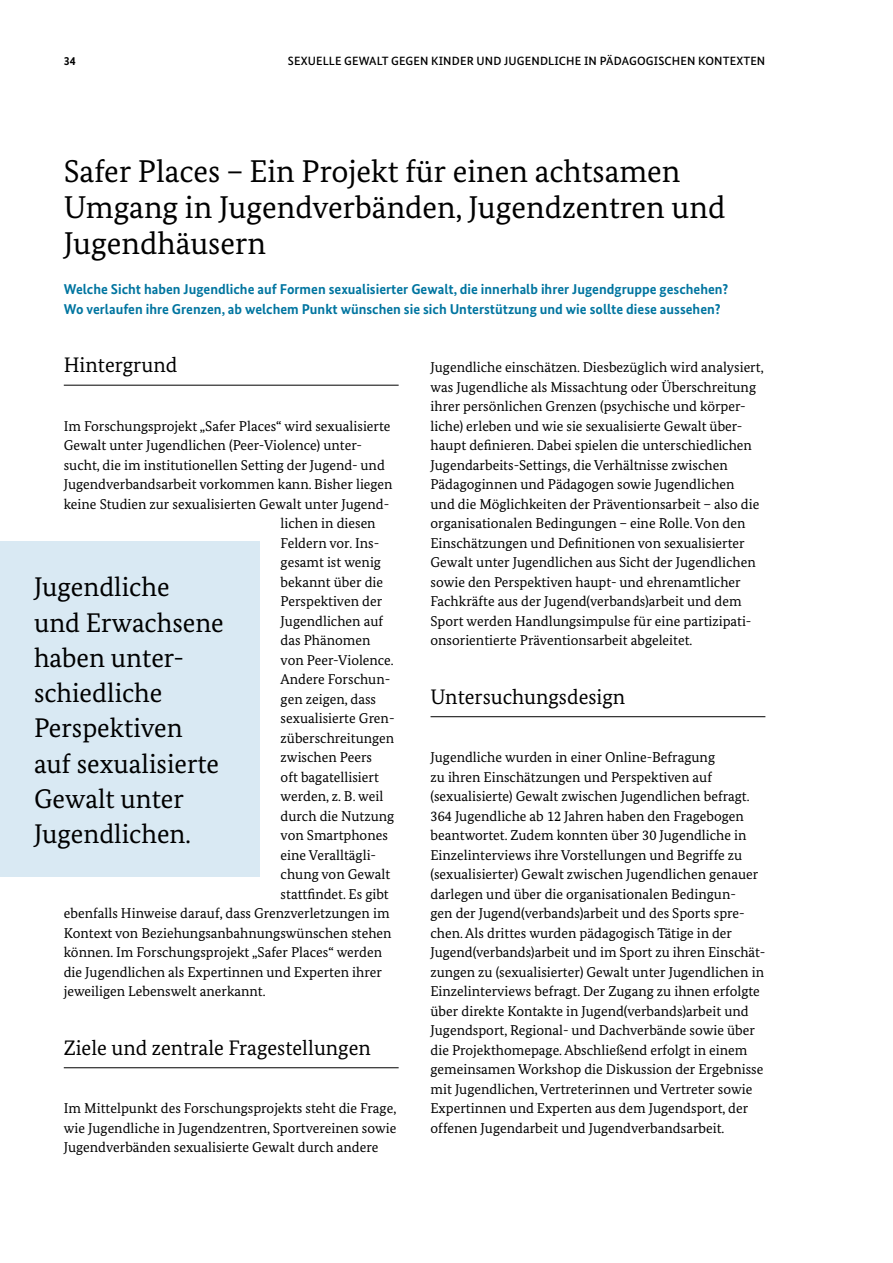
<style>
.page{position:relative;width:893px;height:1263px;background:#fff}
.page>*{position:absolute;margin:0;border:0;box-sizing:border-box;transform-origin:0 0}
._06_Headline{font:31.5px/36px "Bundes Serif";color:#000}
.t1{font:27px/35.2px "Bundes Serif";color:#000}
._08_Subheadline{font:21px "Bundes Serif";color:#000}
.Fließtext{font:14.25px/19.5px "Bundes Serif";color:#000}
._07_Einleitungstext{font:700 14.25px/19.5px "Bundes Sans";color:#0075a0}
.t2{font:500 12px "Bundes Sans";letter-spacing:.01em;color:#000}
.t3{font:700 12px "Bundes Sans";color:#000}
</style>
<div class="page">
<hr style="left:64px;top:385px;width:335px;height:1px;background:#000">
<hr style="left:64px;top:1067px;width:335px;height:1px;background:#000">
<hr style="left:431px;top:716px;width:334px;height:1px;background:#000">
<div style="left:0;top:541px;width:259px;height:336px;background:#d9e9f3"></div>
<p class="t3" style="left:64px;top:53px;width:13px">34</p>
<p class="t2" style="left:288px;top:53px;width:479px">SEXUELLE GEWALT GEGEN KINDER UND JUGENDLICHE IN PÄDAGOGISCHEN KONTEXTEN</p>
<h1 class="_06_Headline" style="left:64px;top:153px;width:663px">Safer Places – Ein Projekt für einen achtsamen<br>Umgang in Jugendverbänden, Jugendzentren und<br>Jugendhäusern</h1>
<h2 class="_07_Einleitungstext" style="left:64px;top:279px;width:666px">Welche Sicht haben Jugendliche auf Formen sexualisierter Gewalt, die innerhalb ihrer Jugendgruppe geschehen?<br>Wo verlaufen ihre Grenzen, ab welchem Punkt wünschen sie sich Unterstützung und wie sollte diese aussehen?</h2>
<h3 class="_08_Subheadline" style="left:64px;top:352px;width:115px">Hintergrund</h3>
<p class="Fließtext" style="left:64px;top:416px;width:328px">Im Forschungsprojekt „Safer Places“ wird sexualisierte</p>
<p class="Fließtext" style="left:64px;top:435px;width:300px">Gewalt unter Jugendlichen (Peer-Violence) unter-</p>
<p class="Fließtext" style="left:64px;top:455px;width:323px">sucht, die im institutionellen Setting der Jugend- und</p>
<p class="Fließtext" style="left:64px;top:474px;width:330px">Jugendverbandsarbeit vorkommen kann. Bisher liegen</p>
<p class="Fließtext" style="left:64px;top:494px;width:327px">keine Studien zur sexualisierten Gewalt unter Jugend-</p>
<p class="Fließtext" style="left:281px;top:513px;width:97px">lichen in diesen</p>
<p class="Fließtext" style="left:281px;top:533px;width:100px">Feldern vor. Ins-</p>
<p class="Fließtext" style="left:281px;top:552px;width:102px">gesamt ist wenig</p>
<p class="Fließtext" style="left:281px;top:572px;width:104px">bekannt über die</p>
<p class="Fließtext" style="left:281px;top:591px;width:103px">Perspektiven der</p>
<p class="Fließtext" style="left:281px;top:611px;width:104px">Jugendlichen auf</p>
<p class="Fließtext" style="left:281px;top:630px;width:91px">das Phänomen</p>
<p class="Fließtext" style="left:281px;top:650px;width:115px">von Peer-Violence.</p>
<p class="Fließtext" style="left:281px;top:669px;width:111px">Andere Forschun-</p>
<p class="Fließtext" style="left:281px;top:689px;width:97px">gen zeigen, dass</p>
<p class="Fließtext" style="left:281px;top:708px;width:115px">sexualisierte Gren-</p>
<p class="Fließtext" style="left:281px;top:728px;width:115px">züberschreitungen</p>
<p class="Fließtext" style="left:281px;top:747px;width:93px">zwischen Peers</p>
<p class="Fließtext" style="left:281px;top:767px;width:100px">oft bagatellisiert</p>
<p class="Fließtext" style="left:281px;top:786px;width:104px">werden, z. B. weil</p>
<p class="Fließtext" style="left:281px;top:806px;width:115px">durch die Nutzung</p>
<p class="Fließtext" style="left:281px;top:825px;width:109px">von Smartphones</p>
<p class="Fließtext" style="left:281px;top:845px;width:97px">eine Veralltägli-</p>
<p class="Fließtext" style="left:281px;top:864px;width:111px">chung von Gewalt</p>
<p class="Fließtext" style="left:281px;top:884px;width:110px">stattfindet. Es gibt</p>
<p class="Fließtext" style="left:64px;top:903px;width:327px">ebenfalls Hinweise darauf, dass Grenzverletzungen im</p>
<p class="Fließtext" style="left:64px;top:923px;width:329px">Kontext von Beziehungsanbahnungswünschen stehen</p>
<p class="Fließtext" style="left:64px;top:942px;width:320px">können. Im Forschungsprojekt „Safer Places“ werden</p>
<p class="Fließtext" style="left:64px;top:962px;width:320px">die Jugendlichen als Expertinnen und Experten ihrer</p>
<p class="Fließtext" style="left:64px;top:981px;width:203px">jeweiligen Lebenswelt anerkannt.</p>
<h2 class="t1" style="left:34px;top:569px;width:191px">Jugendliche<br>und Erwachsene haben unter&shy;schiedliche<br>Perspektiven auf sexualisierte<br>Gewalt unter<br>Jugendlichen.</h2>
<h3 class="_08_Subheadline" style="left:64px;top:1034px;width:309px">Ziele und zentrale Fragestellungen</h3>
<p class="Fließtext" style="left:64px;top:1098px;width:334px;text-align:justify">Im Mittelpunkt des Forschungsprojekts steht die Frage, wie Jugendliche in Jugendzentren, Sportvereinen sowie Jugendverbänden sexualisierte Gewalt durch andere</p>
<p class="Fließtext" style="left:431px;top:357px;width:335px">Jugendliche einschätzen. Diesbezüglich wird analysiert, was Jugendliche als Missachtung oder Überschreitung ihrer persönlichen Grenzen (psychische und körper&shy;liche) erleben und wie sie sexualisierte Gewalt über&shy;haupt definieren. Dabei spielen die unterschiedlichen Jugendarbeits-Settings, die Verhältnisse zwischen Pädagoginnen und Pädagogen sowie Jugendlichen<br>und die Möglichkeiten der Präventionsarbeit – also die organisationalen Bedingungen – eine Rolle. Von den Einschätzungen und Definitionen von sexualisierter Gewalt unter Jugendlichen aus Sicht der Jugendlichen sowie den Perspektiven haupt- und ehrenamtlicher Fachkräfte aus der Jugend(verbands)arbeit und dem Sport werden Handlungsimpulse für eine partizipati&shy;onsorientierte Präventionsarbeit abgeleitet.</p>
<h3 class="_08_Subheadline" style="left:431px;top:683px;width:196px">Untersuchungsdesign</h3>
<p class="Fließtext" style="left:431px;top:747px;width:336px">Jugendliche wurden in einer Online-Befragung<br>zu ihren Einschätzungen und Perspektiven auf (sexualisierte) Gewalt zwischen Jugendlichen befragt.<br>364 Jugendliche ab 12 Jahren haben den Fragebogen beantwortet. Zudem konnten über 30 Jugendliche in Einzelinterviews ihre Vorstellungen und Begriffe zu (sexualisierter) Gewalt zwischen Jugendlichen genauer darlegen und über die organisationalen Bedingun-<br>gen der Jugend(verbands)arbeit und des Sports spre&shy;chen. Als drittes wurden pädagogisch Tätige in der Jugend(verbands)arbeit und im Sport zu ihren Einschät&shy;zungen zu (sexualisierter) Gewalt unter Jugendlichen in Einzelinterviews befragt. Der Zugang zu ihnen erfolgte über direkte Kontakte in Jugend(verbands)arbeit und Jugendsport, Regional- und Dachverbände sowie über die Projekthomepage. Abschließend erfolgt in einem gemeinsamen Workshop die Diskussion der Ergebnisse mit Jugendlichen, Vertreterinnen und Vertreter sowie Expertinnen und Experten aus dem Jugendsport, der offenen Jugendarbeit und Jugendverbandsarbeit.</p>
</div>
